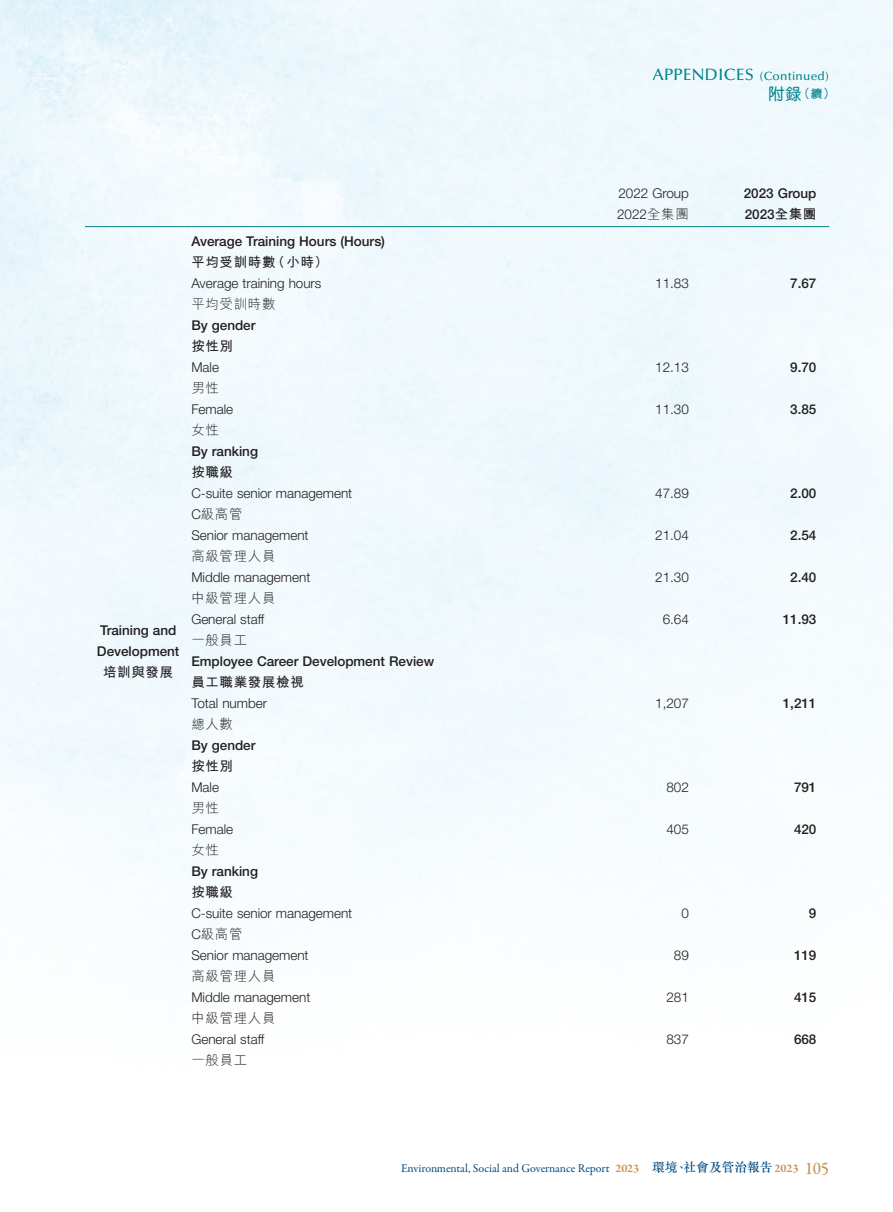
<style>
.page{position:relative;width:893px;height:1212px;background:#fff}
.page>*{position:absolute;margin:0;border:0;box-sizing:border-box;transform-origin:0 0}
.t1{font:300 13.5px "Helvetica Neue LT Std";color:#231f20}
.t2{font:500 13.5px/21px "Helvetica Neue LT Std";color:#231f20}
.t3{font:300 13.5px "M Hei HK";letter-spacing:.05em;color:#231f20}
.t4{font:700 13.5px "M Hei HK";letter-spacing:.05em;color:#231f20}
.t5{font:12px "Garamond Premr Pro";letter-spacing:-.005em;color:#004b82}
.t6{font:500 12px "Optima LT Std";letter-spacing:.02em;color:#00838c}
.t7{font:500 12px "M Yuen HK";color:#00838c}
.s1{font-family:"Helvetica Neue LT Std"}
.s2{font-size:16.5px}
.s3{font-family:"M Hei HK"}
.s4{font-family:"M Hei HK";font-weight:700}
.s5{font-weight:700;color:#c5934d}
.s6{font-family:"M Sung HK";font-weight:500;font-size:12.75px}
.s7{font-weight:500;font-size:18px;color:#c5934d}
</style>
<div class="page">
<hr style="left:85px;top:226px;width:106px;height:1px;background:#00838c">
<hr style="left:191px;top:226px;width:383px;height:1px;background:#00838c">
<hr style="left:574px;top:226px;width:128px;height:1px;background:#00838c">
<hr style="left:702px;top:226px;width:127px;height:1px;background:#00838c">
<p class="t2" style="left:97px;top:619px;width:84px">Training and<br>Development</p>
<p class="t4" style="left:103px;top:662px;width:72px">培訓與發展</p>
<p class="t2" style="left:191px;top:231px;width:195px">Average Training Hours (Hours)</p>
<p class="t4" style="left:191px;top:252px;width:138px">平均受訓時數（小時）</p>
<p class="t1" style="left:191px;top:275px;width:131px">Average training hours</p>
<p class="t3" style="left:191px;top:297px;width:86px">平均受訓時數</p>
<p class="t2" style="left:191px;top:315px;width:66px">By gender</p>
<p class="t4" style="left:191px;top:337px;width:43px">按性別</p>
<p class="t1" style="left:191px;top:359px;width:29px">Male</p>
<p class="t3" style="left:191px;top:381px;width:29px">男性</p>
<p class="t1" style="left:191px;top:401px;width:43px">Female</p>
<p class="t3" style="left:191px;top:423px;width:29px">女性</p>
<p class="t2" style="left:191px;top:441px;width:68px">By ranking</p>
<p class="t4" style="left:191px;top:463px;width:43px">按職級</p>
<p class="t1" style="left:191px;top:485px;width:162px">C-suite senior management</p>
<p class="t3" style="left:191px;top:507px;width:53px"><span class="s1">C</span>級高管</p>
<p class="t1" style="left:191px;top:527px;width:119px">Senior management</p>
<p class="t3" style="left:191px;top:549px;width:86px">高級管理人員</p>
<p class="t1" style="left:191px;top:569px;width:120px">Middle management</p>
<p class="t3" style="left:191px;top:591px;width:86px">中級管理人員</p>
<p class="t1" style="left:191px;top:611px;width:75px">General staff</p>
<p class="t3" style="left:191px;top:633px;width:57px">一般員工</p>
<p class="t2" style="left:191px;top:651px;width:244px">Employee Career Development Review</p>
<p class="t4" style="left:191px;top:673px;width:114px">員工職業發展檢視</p>
<p class="t1" style="left:191px;top:695px;width:77px">Total number</p>
<p class="t3" style="left:191px;top:717px;width:43px">總人數</p>
<p class="t2" style="left:191px;top:735px;width:66px">By gender</p>
<p class="t4" style="left:191px;top:757px;width:43px">按性別</p>
<p class="t1" style="left:191px;top:779px;width:29px">Male</p>
<p class="t3" style="left:191px;top:801px;width:29px">男性</p>
<p class="t1" style="left:191px;top:821px;width:43px">Female</p>
<p class="t3" style="left:191px;top:843px;width:29px">女性</p>
<p class="t2" style="left:191px;top:861px;width:68px">By ranking</p>
<p class="t4" style="left:191px;top:883px;width:43px">按職級</p>
<p class="t1" style="left:191px;top:905px;width:162px">C-suite senior management</p>
<p class="t3" style="left:191px;top:927px;width:53px"><span class="s1">C</span>級高管</p>
<p class="t1" style="left:191px;top:947px;width:119px">Senior management</p>
<p class="t3" style="left:191px;top:969px;width:86px">高級管理人員</p>
<p class="t1" style="left:191px;top:989px;width:120px">Middle management</p>
<p class="t3" style="left:191px;top:1011px;width:86px">中級管理人員</p>
<p class="t1" style="left:191px;top:1031px;width:75px">General staff</p>
<p class="t3" style="left:191px;top:1053px;width:57px">一般員工</p>
<p class="t6" style="left:653px;top:69px;width:178px"><span class="s2">APPENDICES</span> (Continued)</p>
<p class="t7" style="left:769px;top:87px;width:68px"><span class="s2">附錄</span>（續）</p>
<p class="t1" style="left:618px;top:185px;width:72px">2022 Group</p>
<p class="t2" style="left:744px;top:182px;width:74px">2023 Group</p>
<p class="t1" style="left:617px;top:206px;width:73px">2022<span class="s3">全集團</span></p>
<p class="t2" style="left:745px;top:203px;width:73px">2023<span class="s4">全集團</span></p>
<p class="t1" style="left:655px;top:275px;width:35px">11.83</p>
<p class="t2" style="left:790px;top:273px;width:28px">7.67</p>
<p class="t1" style="left:655px;top:359px;width:35px">12.13</p>
<p class="t2" style="left:790px;top:357px;width:28px">9.70</p>
<p class="t1" style="left:655px;top:401px;width:35px">11.30</p>
<p class="t2" style="left:790px;top:399px;width:28px">3.85</p>
<p class="t1" style="left:655px;top:485px;width:35px">47.89</p>
<p class="t2" style="left:790px;top:483px;width:28px">2.00</p>
<p class="t1" style="left:655px;top:527px;width:35px">21.04</p>
<p class="t2" style="left:790px;top:525px;width:28px">2.54</p>
<p class="t1" style="left:655px;top:569px;width:35px">21.30</p>
<p class="t2" style="left:790px;top:567px;width:28px">2.40</p>
<p class="t1" style="left:663px;top:611px;width:28px">6.64</p>
<p class="t2" style="left:783px;top:609px;width:35px">11.93</p>
<p class="t1" style="left:655px;top:695px;width:35px">1,207</p>
<p class="t2" style="left:783px;top:693px;width:35px">1,211</p>
<p class="t1" style="left:666px;top:779px;width:24px">802</p>
<p class="t2" style="left:794px;top:777px;width:24px">791</p>
<p class="t1" style="left:666px;top:821px;width:24px">405</p>
<p class="t2" style="left:794px;top:819px;width:24px">420</p>
<p class="t1" style="left:681px;top:905px;width:9px">0</p>
<p class="t2" style="left:809px;top:903px;width:9px">9</p>
<p class="t1" style="left:674px;top:947px;width:16px">89</p>
<p class="t2" style="left:794px;top:945px;width:24px">119</p>
<p class="t1" style="left:666px;top:989px;width:24px">281</p>
<p class="t2" style="left:794px;top:987px;width:24px">415</p>
<p class="t1" style="left:666px;top:1031px;width:24px">837</p>
<p class="t2" style="left:794px;top:1029px;width:24px">668</p>
<p class="t5" style="left:401px;top:1160px;width:430px">Environmental, Social and Governance Report <span class="s5">2023</span> <span class="s6">環境、社會及管治報告</span> <span class="s5">2023</span> <span class="s7">105</span></p>
</div>
